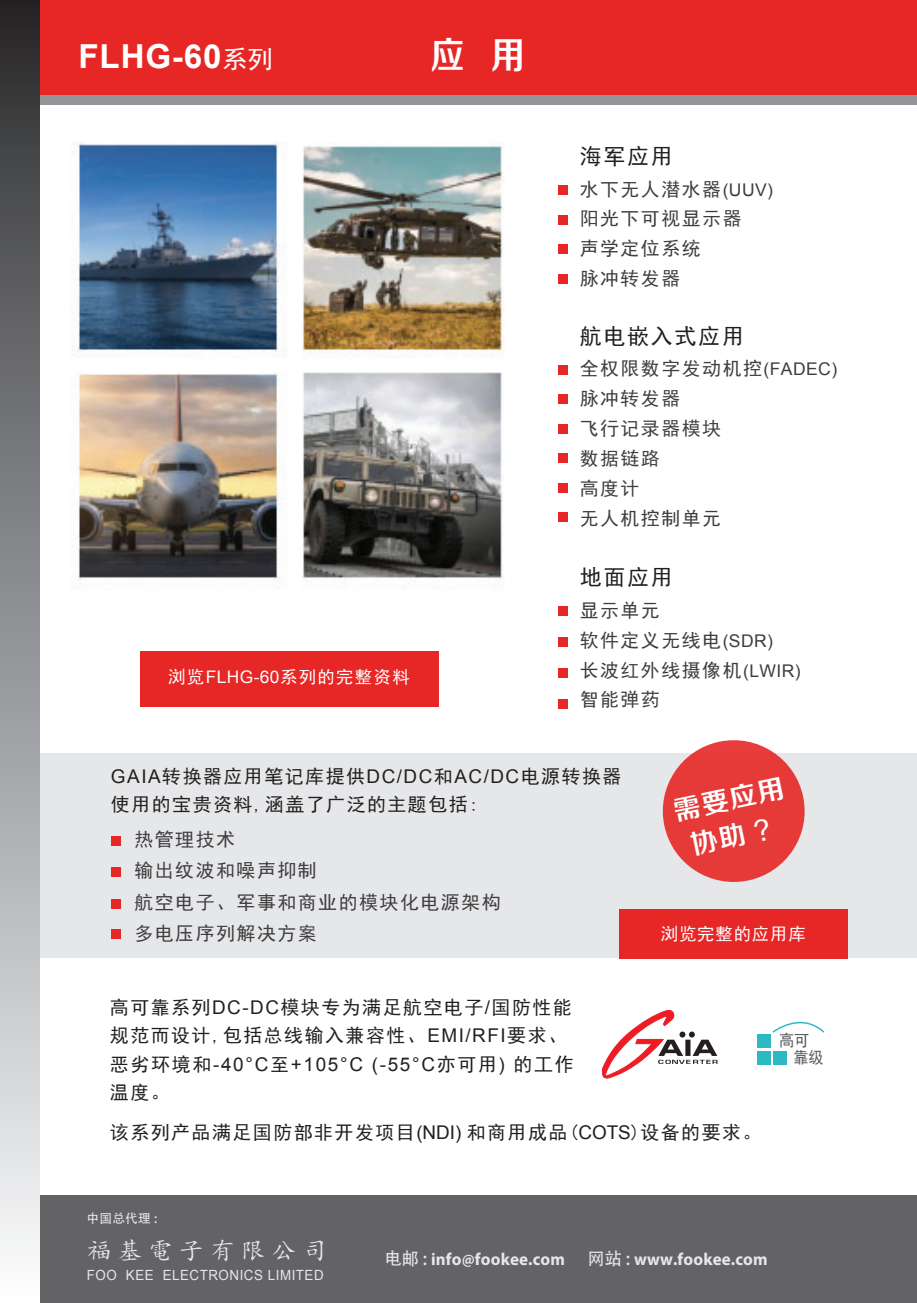
<style>
.page{position:relative;width:917px;height:1303px;background:#fff}
.page>*{position:absolute;margin:0;border:0;box-sizing:border-box;transform-origin:0 0}
.t1{font:37.8px "FZZZHONGJW GB1 0";color:#fff;scale:.9 1}
.t2{font:700 33.07px "Arial";letter-spacing:.025em;color:#fff}
.t3{font:26.95px/37.3px "FZZZHONGJW GB1 0";color:#fff;text-align:center}
.t4{font:23.97px "Kai Ti";letter-spacing:.25em;color:#e6e7e9}
.t5{font:22.05px "Sim Hei";letter-spacing:.075em;color:#231f20}
.t6{font:18.9px/29.9px "Sim Hei";letter-spacing:.08em;color:#3e3e3f}
.t7{font:18.9px/28.3px "Sim Hei";letter-spacing:.08em;color:#231f20}
.t8{font:18.9px "Arial";letter-spacing:.09em;color:#231f20}
.t9{font:700 17.32px "Myriad Pro";letter-spacing:.01em;color:#e6e7e9}
.t10{font:17.32px "Sim Hei";letter-spacing:.065em;color:#fff}
.t11{font:16.45px/17.2px "Sim Hei";color:#57585a;scale:.92 1}
.t12{font:14px "Arial";letter-spacing:.04em;color:#e6e7e9;scale:.95 1}
.t13{font:12.6px "Adobe Heiti Std";letter-spacing:.025em;color:#e6e7e9}
.s1{font-family:"Sim Hei";font-weight:400;font-size:25.2px}
.s2{font-family:"Arial"}
.s3{font-family:"Arial";font-size:17.5px}
.s4{font-family:"Sim Hei"}
.s5{font-family:"Adobe Heiti Std";font-weight:400}
</style>
<div class="page">
<div style="left:32px;top:753px;width:884px;height:205px;background:#e6e7e9"></div>
<div style="left:39px;top:91px;width:877px;height:14px;background:#939598"></div>
<div style="left:37px;top:0;width:879px;height:95px;background:#e62726"></div>
<img style="left:72px;top:142px;width:432px;height:442px">
<div style="left:558px;top:185px;width:10px;height:10px;background:#e62726"></div>
<div style="left:558px;top:215px;width:10px;height:9px;background:#e62726"></div>
<div style="left:558px;top:274px;width:10px;height:9px;background:#e62726"></div>
<div style="left:558px;top:244px;width:10px;height:10px;background:#e62726"></div>
<div style="left:558px;top:365px;width:10px;height:9px;background:#e62726"></div>
<div style="left:558px;top:394px;width:10px;height:10px;background:#e62726"></div>
<div style="left:558px;top:453px;width:10px;height:10px;background:#e62726"></div>
<div style="left:558px;top:424px;width:10px;height:9px;background:#e62726"></div>
<div style="left:558px;top:512px;width:10px;height:10px;background:#e62726"></div>
<div style="left:558px;top:483px;width:10px;height:9px;background:#e62726"></div>
<div style="left:558px;top:606px;width:10px;height:10px;background:#e62726"></div>
<div style="left:558px;top:637px;width:10px;height:10px;background:#e62726"></div>
<div style="left:558px;top:700px;width:10px;height:9px;background:#e62726"></div>
<div style="left:558px;top:668px;width:10px;height:10px;background:#e62726"></div>
<div style="left:111px;top:836px;width:9px;height:9px;background:#e62726"></div>
<div style="left:111px;top:867px;width:9px;height:10px;background:#e62726"></div>
<div style="left:111px;top:899px;width:9px;height:10px;background:#e62726"></div>
<div style="left:111px;top:929px;width:9px;height:10px;background:#e62726"></div>
<div style="left:141px;top:651px;width:297px;height:55px;background:#e62726"></div>
<div style="left:619px;top:909px;width:228px;height:49px;background:#e62726"></div>
<svg style="left:662px;top:740px;width:142px;height:142px"></svg>
<div style="left:772px;top:1051px;width:14px;height:14px;background:#2db9c1"></div>
<div style="left:756px;top:1034px;width:14px;height:14px;background:#2db9c1"></div>
<div style="left:756px;top:1051px;width:14px;height:14px;background:#2db9c1"></div>
<svg style="left:772px;top:1021px;width:53px;height:12px"></svg>
<svg style="left:602px;top:1010px;width:115px;height:68px"></svg>
<div style="left:38px;top:1195px;width:878px;height:108px;background:#636366"></div>
<div style="left:0;top:0;width:39px;height:1303px;background:linear-gradient(to bottom,#2c2c2f,#fcfdff)"></div>
<h2 class="t2" style="left:79px;top:35px;width:196px">FLHG-60<span class="s1">系列</span></h2>
<h1 class="t1" style="left:430px;top:34px;width:106px">应 用</h1>
<p class="t10" style="left:168px;top:668px;width:243px">浏览<span class="s2">FLHG-60</span>系列的完整资料</p>
<p class="t5" style="left:579px;top:145px;width:95px">海军应用</p>
<p class="t6" style="left:579px;top:174px;width:195px">水下无人潜水器<span class="s3">(UUV)</span>阳光下可视显示器<br>声学定位系统<br>脉冲转发器</p>
<p class="t5" style="left:579px;top:325px;width:166px">航电嵌入式应用</p>
<p class="t6" style="left:579px;top:353px;width:259px">全权限数字发动机控<span class="s3">(FADEC)</span>脉冲转发器<br>飞行记录器模块<br>数据链路<br>高度计<br>无人机控制单元</p>
<p class="t5" style="left:579px;top:566px;width:95px">地面应用</p>
<p class="t6" style="left:579px;top:595px;width:222px">显示单元<br>软件定义无线电<span class="s3">(SDR)<br></span>长波红外线摄像机<span class="s3">(LWIR)</span>智能弹药</p>
<p class="t7" style="left:111px;top:762px;width:512px"><span class="s2">GAIA</span>转换器应用笔记库提供<span class="s2">DC/DC</span>和<span class="s2">AC/DC</span>电源转换器使用的宝贵资料,涵盖了广泛的主题包括:</p>
<p class="t6" style="left:134px;top:823px;width:367px;line-height:31.5px">热管理技术<br>输出纹波和噪声抑制<br>航空电子、军事和商业的模块化电源架构多电压序列解决方案</p>
<h3 class="t3" style="left:670px;top:794px;width:113px;rotate:-12deg">需要应用协助？</h3>
<p class="t10" style="left:660px;top:924px;width:146px">浏览完整的应用库</p>
<p class="t7" style="left:110px;top:993px;width:463px">高可靠系列<span class="s2">DC-DC</span>模块专为满足航空电子<span class="s2">/</span>国防性能规范而设计,包括总线输入兼容性、<span class="s2">EMI/RFI</span>要求、</p>
<p class="t8" style="left:110px;top:1051px;width:465px"><span class="s4">恶劣环境和</span>-40°C<span class="s4">至</span>+105°C (-55°C<span class="s4">亦可用</span>) <span class="s4">的工作</span></p>
<p class="t7" style="left:110px;top:1072px;width:652px;line-height:39.9px">温度。<br>该系列产品满足国防部非开发项目<span class="s2">(NDI)</span> 和商用成品(<span class="s2">COTS</span>)设备的要求。</p>
<p class="t11" style="left:793px;top:1031px;width:34px;text-indent:-14px">高可靠级</p>
<p class="t13" style="left:86px;top:1210px;width:72px">中国总代理 :</p>
<p class="t4" style="left:87px;top:1238px;width:241px">福基電子有限公司</p>
<p class="t12" style="left:87px;top:1266px;width:251px">FOO KEE ELECTRONICS LIMITED</p>
<p class="t9" style="left:384px;top:1247px;width:182px"><span class="s5">电邮 :</span> info@fookee.com</p>
<p class="t9" style="left:587px;top:1247px;width:182px"><span class="s5">网站 :</span> www.fookee.com</p>
</div>
